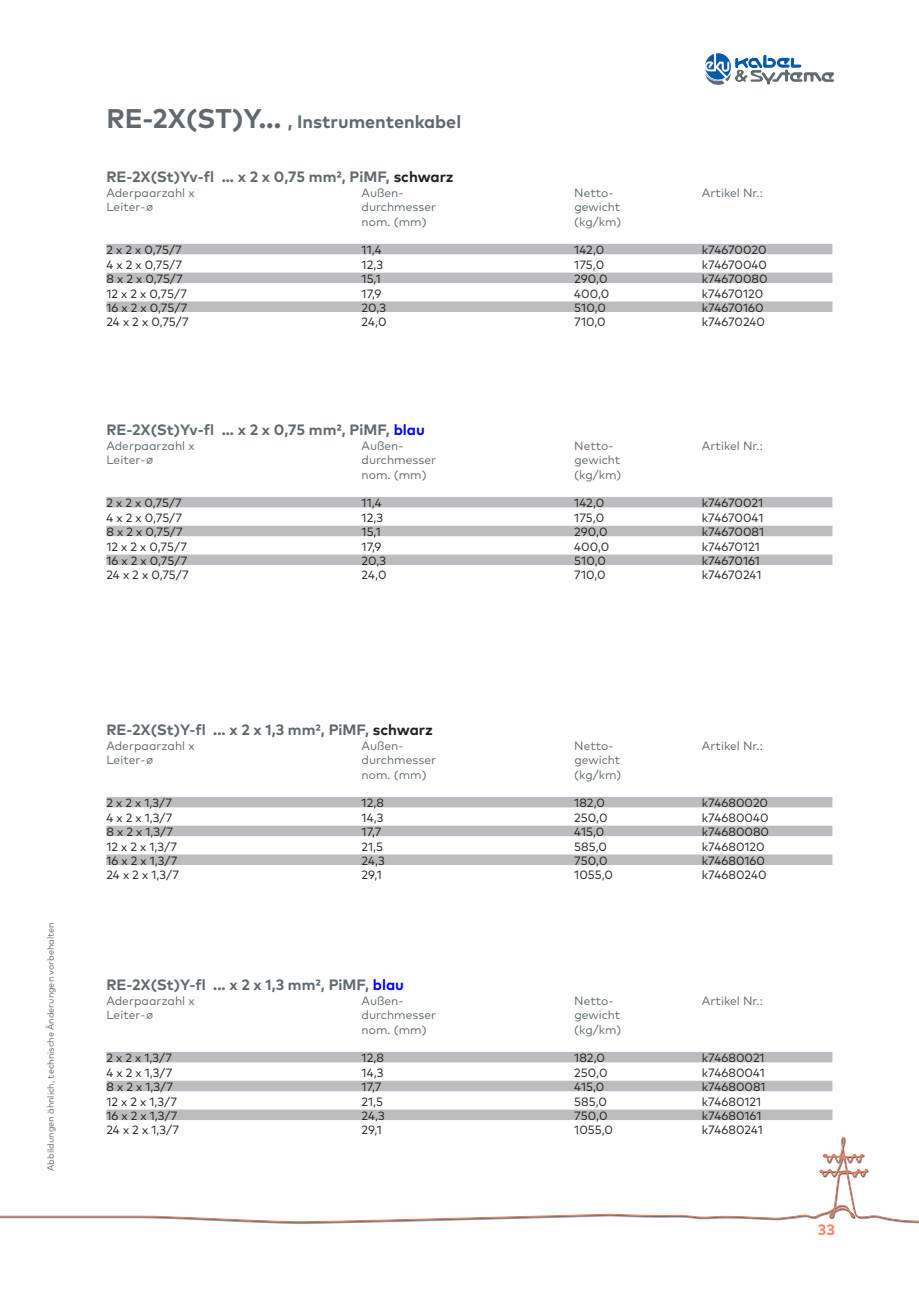
<style>
.page{position:relative;width:919px;height:1289px;background:#fff}
.page>*{position:absolute;margin:0;border:0;box-sizing:border-box;transform-origin:0 0}
.t1{font:700 18px "Mark OT";color:#5f696f}
.t2{font:700 15px "Mark OT";color:#5f696f}
.t3{font:700 15px "Mark OT";color:#f48465}
.t4{font:12px "Mark OT";color:#231f20}
.t5{font:12px "Mark OT";color:#5f696f}
.t6{font:9px "Mark OT";color:#5f696f}
.s1{font-size:27px}
.s2{color:#231f20}
.s3{color:#00f}
</style>
<div class="page">
<img style="left:705px;top:53px;width:96px;height:27px">
<div style="left:106px;top:244px;width:726px;height:10px;background:#bcbdc0"></div>
<div style="left:106px;top:273px;width:726px;height:10px;background:#bcbdc0"></div>
<div style="left:106px;top:301px;width:726px;height:11px;background:#bcbdc0"></div>
<div style="left:106px;top:1051px;width:726px;height:11px;background:#bcbdc0"></div>
<div style="left:106px;top:1080px;width:726px;height:11px;background:#bcbdc0"></div>
<div style="left:106px;top:1109px;width:726px;height:11px;background:#bcbdc0"></div>
<div style="left:106px;top:497px;width:726px;height:10px;background:#bcbdc0"></div>
<div style="left:106px;top:525px;width:726px;height:11px;background:#bcbdc0"></div>
<div style="left:106px;top:554px;width:726px;height:11px;background:#bcbdc0"></div>
<div style="left:106px;top:796px;width:726px;height:11px;background:#bcbdc0"></div>
<div style="left:106px;top:825px;width:726px;height:11px;background:#bcbdc0"></div>
<div style="left:106px;top:854px;width:726px;height:11px;background:#bcbdc0"></div>
<p class="t1" style="left:106px;top:110px;width:356px"><span class="s1">RE-2X(ST)Y...</span> , Instrumentenkabel</p>
<p class="t2" style="left:106px;top:167px;width:349px">RE-2X(St)Yv-fl ... x 2 x 0,75 mm², PiMF, <span class="s2">schwarz</span></p>
<p class="t5" style="left:106px;top:185px;width:90px">Aderpaarzahl x</p>
<p class="t5" style="left:361px;top:185px;width:43px">Außen-</p>
<p class="t5" style="left:574px;top:185px;width:41px">Netto-</p>
<p class="t5" style="left:702px;top:185px;width:62px">Artikel Nr.:</p>
<p class="t5" style="left:106px;top:199px;width:49px">Leiter-∅</p>
<p class="t5" style="left:361px;top:199px;width:76px">durchmesser</p>
<p class="t5" style="left:574px;top:199px;width:48px">gewicht</p>
<p class="t5" style="left:361px;top:214px;width:67px">nom. (mm)</p>
<p class="t5" style="left:574px;top:214px;width:49px">(kg/km)</p>
<p class="t4" style="left:106px;top:243px;width:77px">2 x 2 x 0,75/7</p>
<p class="t4" style="left:361px;top:243px;width:22px">11,4</p>
<p class="t4" style="left:574px;top:243px;width:32px">142,0</p>
<p class="t4" style="left:702px;top:243px;width:66px">k74670020</p>
<p class="t4" style="left:106px;top:257px;width:77px">4 x 2 x 0,75/7</p>
<p class="t4" style="left:361px;top:257px;width:23px">12,3</p>
<p class="t4" style="left:574px;top:257px;width:31px">175,0</p>
<p class="t4" style="left:702px;top:257px;width:67px">k74670040</p>
<p class="t4" style="left:106px;top:271px;width:78px">8 x 2 x 0,75/7</p>
<p class="t4" style="left:361px;top:271px;width:21px">15,1</p>
<p class="t4" style="left:574px;top:271px;width:35px">290,0</p>
<p class="t4" style="left:702px;top:271px;width:67px">k74670080</p>
<p class="t4" style="left:106px;top:286px;width:82px">12 x 2 x 0,75/7</p>
<p class="t4" style="left:361px;top:286px;width:21px">17,9</p>
<p class="t4" style="left:574px;top:286px;width:37px">400,0</p>
<p class="t4" style="left:702px;top:286px;width:63px">k74670120</p>
<p class="t4" style="left:106px;top:300px;width:82px">16 x 2 x 0,75/7</p>
<p class="t4" style="left:361px;top:300px;width:26px">20,3</p>
<p class="t4" style="left:574px;top:300px;width:33px">510,0</p>
<p class="t4" style="left:702px;top:300px;width:63px">k74670160</p>
<p class="t4" style="left:106px;top:315px;width:84px">24 x 2 x 0,75/7</p>
<p class="t4" style="left:361px;top:315px;width:27px">24,0</p>
<p class="t4" style="left:574px;top:315px;width:33px">710,0</p>
<p class="t4" style="left:702px;top:315px;width:65px">k74670240</p>
<p class="t2" style="left:106px;top:420px;width:320px">RE-2X(St)Yv-fl ... x 2 x 0,75 mm², PiMF, <span class="s3">blau</span></p>
<p class="t5" style="left:106px;top:438px;width:90px">Aderpaarzahl x</p>
<p class="t5" style="left:361px;top:438px;width:43px">Außen-</p>
<p class="t5" style="left:574px;top:438px;width:41px">Netto-</p>
<p class="t5" style="left:702px;top:438px;width:62px">Artikel Nr.:</p>
<p class="t5" style="left:106px;top:452px;width:49px">Leiter-∅</p>
<p class="t5" style="left:361px;top:452px;width:76px">durchmesser</p>
<p class="t5" style="left:574px;top:452px;width:48px">gewicht</p>
<p class="t5" style="left:361px;top:467px;width:67px">nom. (mm)</p>
<p class="t5" style="left:574px;top:467px;width:49px">(kg/km)</p>
<p class="t4" style="left:106px;top:496px;width:77px">2 x 2 x 0,75/7</p>
<p class="t4" style="left:361px;top:496px;width:22px">11,4</p>
<p class="t4" style="left:574px;top:496px;width:32px">142,0</p>
<p class="t4" style="left:702px;top:496px;width:63px">k74670021</p>
<p class="t4" style="left:106px;top:510px;width:77px">4 x 2 x 0,75/7</p>
<p class="t4" style="left:361px;top:510px;width:23px">12,3</p>
<p class="t4" style="left:574px;top:510px;width:31px">175,0</p>
<p class="t4" style="left:702px;top:510px;width:63px">k74670041</p>
<p class="t4" style="left:106px;top:524px;width:78px">8 x 2 x 0,75/7</p>
<p class="t4" style="left:361px;top:524px;width:21px">15,1</p>
<p class="t4" style="left:574px;top:524px;width:35px">290,0</p>
<p class="t4" style="left:702px;top:524px;width:64px">k74670081</p>
<p class="t4" style="left:106px;top:539px;width:82px">12 x 2 x 0,75/7</p>
<p class="t4" style="left:361px;top:539px;width:21px">17,9</p>
<p class="t4" style="left:574px;top:539px;width:37px">400,0</p>
<p class="t4" style="left:702px;top:539px;width:59px">k74670121</p>
<p class="t4" style="left:106px;top:553px;width:82px">16 x 2 x 0,75/7</p>
<p class="t4" style="left:361px;top:553px;width:26px">20,3</p>
<p class="t4" style="left:574px;top:553px;width:33px">510,0</p>
<p class="t4" style="left:702px;top:553px;width:59px">k74670161</p>
<p class="t4" style="left:106px;top:568px;width:84px">24 x 2 x 0,75/7</p>
<p class="t4" style="left:361px;top:568px;width:27px">24,0</p>
<p class="t4" style="left:574px;top:568px;width:33px">710,0</p>
<p class="t4" style="left:702px;top:568px;width:61px">k74670241</p>
<p class="t6" style="left:45px;top:1170px;width:250px;rotate:-90deg">Abbildungen ähnlich, technische Änderungen vorbehalten</p>
<p class="t2" style="left:106px;top:720px;width:328px">RE-2X(St)Y-fl ... x 2 x 1,3 mm², PiMF, <span class="s2">schwarz</span></p>
<p class="t5" style="left:106px;top:738px;width:90px">Aderpaarzahl x</p>
<p class="t5" style="left:361px;top:738px;width:43px">Außen-</p>
<p class="t5" style="left:574px;top:738px;width:41px">Netto-</p>
<p class="t5" style="left:702px;top:738px;width:62px">Artikel Nr.:</p>
<p class="t5" style="left:106px;top:752px;width:49px">Leiter-∅</p>
<p class="t5" style="left:361px;top:752px;width:76px">durchmesser</p>
<p class="t5" style="left:574px;top:752px;width:48px">gewicht</p>
<p class="t5" style="left:361px;top:767px;width:67px">nom. (mm)</p>
<p class="t5" style="left:574px;top:767px;width:49px">(kg/km)</p>
<p class="t4" style="left:106px;top:795px;width:67px">2 x 2 x 1,3/7</p>
<p class="t4" style="left:361px;top:795px;width:24px">12,8</p>
<p class="t4" style="left:574px;top:795px;width:32px">182,0</p>
<p class="t4" style="left:702px;top:795px;width:68px">k74680020</p>
<p class="t4" style="left:106px;top:810px;width:67px">4 x 2 x 1,3/7</p>
<p class="t4" style="left:361px;top:810px;width:23px">14,3</p>
<p class="t4" style="left:574px;top:810px;width:35px">250,0</p>
<p class="t4" style="left:702px;top:810px;width:68px">k74680040</p>
<p class="t4" style="left:106px;top:824px;width:68px">8 x 2 x 1,3/7</p>
<p class="t4" style="left:361px;top:824px;width:21px">17,7</p>
<p class="t4" style="left:574px;top:824px;width:32px">415,0</p>
<p class="t4" style="left:702px;top:824px;width:69px">k74680080</p>
<p class="t4" style="left:106px;top:839px;width:72px">12 x 2 x 1,3/7</p>
<p class="t4" style="left:361px;top:839px;width:23px">21,5</p>
<p class="t4" style="left:574px;top:839px;width:34px">585,0</p>
<p class="t4" style="left:702px;top:839px;width:64px">k74680120</p>
<p class="t4" style="left:106px;top:853px;width:73px">16 x 2 x 1,3/7</p>
<p class="t4" style="left:361px;top:853px;width:25px">24,3</p>
<p class="t4" style="left:574px;top:853px;width:35px">750,0</p>
<p class="t4" style="left:702px;top:853px;width:65px">k74680160</p>
<p class="t4" style="left:106px;top:867px;width:74px">24 x 2 x 1,3/7</p>
<p class="t4" style="left:361px;top:867px;width:22px">29,1</p>
<p class="t4" style="left:574px;top:867px;width:40px">1055,0</p>
<p class="t4" style="left:702px;top:867px;width:66px">k74680240</p>
<p class="t2" style="left:106px;top:975px;width:299px">RE-2X(St)Y-fl ... x 2 x 1,3 mm², PiMF, <span class="s3">blau</span></p>
<p class="t5" style="left:106px;top:993px;width:90px">Aderpaarzahl x</p>
<p class="t5" style="left:361px;top:993px;width:43px">Außen-</p>
<p class="t5" style="left:574px;top:993px;width:41px">Netto-</p>
<p class="t5" style="left:702px;top:993px;width:62px">Artikel Nr.:</p>
<p class="t5" style="left:106px;top:1007px;width:49px">Leiter-∅</p>
<p class="t5" style="left:361px;top:1007px;width:76px">durchmesser</p>
<p class="t5" style="left:574px;top:1007px;width:48px">gewicht</p>
<p class="t5" style="left:361px;top:1021px;width:67px">nom. (mm)</p>
<p class="t5" style="left:574px;top:1021px;width:49px">(kg/km)</p>
<p class="t4" style="left:106px;top:1050px;width:67px">2 x 2 x 1,3/7</p>
<p class="t4" style="left:361px;top:1050px;width:24px">12,8</p>
<p class="t4" style="left:574px;top:1050px;width:32px">182,0</p>
<p class="t4" style="left:702px;top:1050px;width:64px">k74680021</p>
<p class="t4" style="left:106px;top:1065px;width:67px">4 x 2 x 1,3/7</p>
<p class="t4" style="left:361px;top:1065px;width:23px">14,3</p>
<p class="t4" style="left:574px;top:1065px;width:35px">250,0</p>
<p class="t4" style="left:702px;top:1065px;width:64px">k74680041</p>
<p class="t4" style="left:106px;top:1079px;width:68px">8 x 2 x 1,3/7</p>
<p class="t4" style="left:361px;top:1079px;width:21px">17,7</p>
<p class="t4" style="left:574px;top:1079px;width:32px">415,0</p>
<p class="t4" style="left:702px;top:1079px;width:65px">k74680081</p>
<p class="t4" style="left:106px;top:1093px;width:72px">12 x 2 x 1,3/7</p>
<p class="t4" style="left:361px;top:1093px;width:23px">21,5</p>
<p class="t4" style="left:574px;top:1093px;width:34px">585,0</p>
<p class="t4" style="left:702px;top:1093px;width:61px">k74680121</p>
<p class="t4" style="left:106px;top:1108px;width:73px">16 x 2 x 1,3/7</p>
<p class="t4" style="left:361px;top:1108px;width:25px">24,3</p>
<p class="t4" style="left:574px;top:1108px;width:35px">750,0</p>
<p class="t4" style="left:702px;top:1108px;width:61px">k74680161</p>
<p class="t4" style="left:106px;top:1122px;width:74px">24 x 2 x 1,3/7</p>
<p class="t4" style="left:361px;top:1122px;width:22px">29,1</p>
<p class="t4" style="left:574px;top:1122px;width:40px">1055,0</p>
<p class="t4" style="left:702px;top:1122px;width:62px">k74680241</p>
<p class="t3" style="left:817px;top:1219px;width:19px">33</p>
</div>
